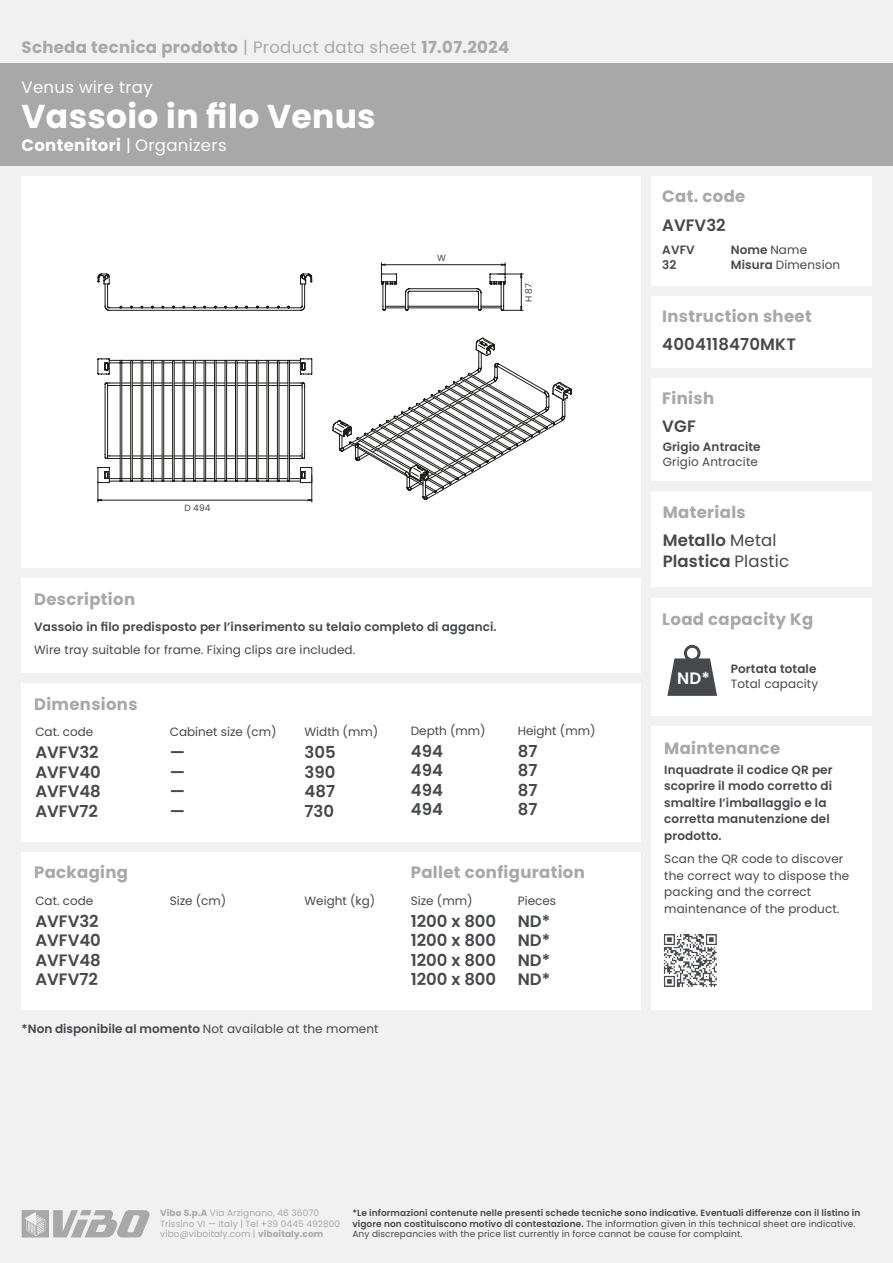
<style>
.page{position:relative;width:893px;height:1263px;background:#f1f1f1}
.page>*{position:absolute;margin:0;border:0;box-sizing:border-box;transform-origin:0 0}
.t1{font:700 33px "Poppins";letter-spacing:.01em;color:#fff}
.t2{font:600 16.5px "Poppins";color:#46484b}
.t3{font:700 16.5px "Poppins";letter-spacing:.02em;color:#a8a8a8}
.t4{font:700 16.5px "Poppins";letter-spacing:.02em;color:#fff}
.t5{font:16.5px "Poppins";letter-spacing:.02em;color:#fff}
.t6{font:600 16.5px "Poppins";color:#fff}
.t7{font:12px "Poppins";letter-spacing:.01em;color:#46484b}
.t8{font:600 12px "Poppins";letter-spacing:.01em;color:#46484b}
.t9{font:9px "Poppins";letter-spacing:.01em;color:#46484b}
.t10{font:600 9px "Poppins";letter-spacing:.01em;color:#46484b}
.t11{font:9px "Poppins";letter-spacing:.01em;color:#aaa9a9}
.s1{font-weight:400}
.s2{font-weight:600}
.s3{font-weight:700}
</style>
<div class="page">
<div style="left:652px;top:177px;width:220px;height:109px;background:#fff"></div>
<div style="left:652px;top:296px;width:220px;height:72px;background:#fff"></div>
<div style="left:22px;top:177px;width:619px;height:391px;background:#fff"></div>
<div style="left:652px;top:598px;width:220px;height:118px;background:#fff"></div>
<div style="left:22px;top:579px;width:619px;height:94px;background:#fff"></div>
<div style="left:22px;top:683px;width:619px;height:158px;background:#fff"></div>
<div style="left:22px;top:852px;width:619px;height:158px;background:#fff"></div>
<div style="left:0;top:64px;width:893px;height:102px;background:#a8a8a8"></div>
<div style="left:652px;top:726px;width:220px;height:283px;background:#fff"></div>
<img style="left:664px;top:934px;width:53px;height:53px">
<div style="left:652px;top:491px;width:220px;height:95px;background:#fff"></div>
<div style="left:652px;top:378px;width:220px;height:103px;background:#fff"></div>
<svg style="left:522px;top:377px;width:50px;height:68px"></svg>
<svg style="left:381px;top:263px;width:142px;height:48px"></svg>
<svg style="left:98px;top:274px;width:424px;height:228px"></svg>
<hr style="left:98px;top:500px;width:214px;height:1px;background:#1d1d1b">
<svg style="left:22px;top:1210px;width:128px;height:27px"></svg>
<svg style="left:667px;top:645px;width:50px;height:51px"></svg>
<p class="t3" style="left:22px;top:38px;width:489px">Scheda tecnica prodotto <span class="s1">| Product data sheet</span> 17.07.2024</p>
<p class="t5" style="left:22px;top:78px;width:133px">Venus wire tray</p>
<p class="t1" style="left:22px;top:97px;width:356px">Vassoio in filo Venus</p>
<p class="t4" style="left:22px;top:136px;width:207px">Contenitori <span class="s1">| Organizers</span></p>
<p class="t9" style="left:437px;top:253px;width:10px">W</p>
<p class="t9" style="left:523px;top:302px;width:21px;rotate:-90deg">H 87</p>
<p class="t3" style="left:34px;top:590px;width:102px">Description</p>
<p class="t9" style="left:184px;top:502px;width:28px">D 494</p>
<p class="t8" style="left:34px;top:619px;width:464px">Vassoio in filo predisposto per l’inserimento su telaio completo di agganci.</p>
<p class="t7" style="left:34px;top:643px;width:323px">Wire tray suitable for frame. Fixing clips are included.</p>
<p class="t3" style="left:34px;top:694px;width:105px">Dimensions</p>
<p class="t7" style="left:35px;top:725px;width:59px">Cat. code</p>
<p class="t2" style="left:35px;top:743px;width:65px">AVFV32</p>
<p class="t2" style="left:35px;top:762px;width:67px">AVFV40</p>
<p class="t2" style="left:35px;top:782px;width:67px">AVFV48</p>
<p class="t2" style="left:35px;top:801px;width:64px">AVFV72</p>
<p class="t7" style="left:170px;top:725px;width:108px">Cabinet size (cm)</p>
<p class="t2" style="left:170px;top:743px;width:17px">—</p>
<p class="t2" style="left:170px;top:762px;width:17px">—</p>
<p class="t2" style="left:170px;top:782px;width:17px">—</p>
<p class="t2" style="left:170px;top:801px;width:17px">—</p>
<p class="t7" style="left:305px;top:725px;width:75px">Width (mm)</p>
<p class="t2" style="left:305px;top:743px;width:33px">305</p>
<p class="t2" style="left:305px;top:762px;width:32px">390</p>
<p class="t2" style="left:305px;top:782px;width:32px">487</p>
<p class="t2" style="left:305px;top:801px;width:31px">730</p>
<p class="t7" style="left:411px;top:723px;width:76px">Depth (mm)</p>
<p class="t7" style="left:518px;top:723px;width:79px">Height (mm)</p>
<p class="t2" style="left:411px;top:741px;width:34px">494</p>
<p class="t2" style="left:411px;top:761px;width:34px">494</p>
<p class="t2" style="left:411px;top:780px;width:34px">494</p>
<p class="t2" style="left:411px;top:800px;width:34px">494</p>
<p class="t2" style="left:518px;top:741px;width:21px">87</p>
<p class="t2" style="left:518px;top:761px;width:21px">87</p>
<p class="t2" style="left:518px;top:780px;width:21px">87</p>
<p class="t2" style="left:518px;top:800px;width:21px">87</p>
<p class="t3" style="left:34px;top:863px;width:95px">Packaging</p>
<p class="t3" style="left:411px;top:863px;width:176px">Pallet configuration</p>
<p class="t7" style="left:35px;top:894px;width:59px">Cat. code</p>
<p class="t2" style="left:35px;top:912px;width:65px">AVFV32</p>
<p class="t2" style="left:35px;top:931px;width:67px">AVFV40</p>
<p class="t2" style="left:35px;top:951px;width:67px">AVFV48</p>
<p class="t2" style="left:35px;top:970px;width:64px">AVFV72</p>
<p class="t7" style="left:170px;top:894px;width:58px">Size (cm)</p>
<p class="t7" style="left:411px;top:893px;width:63px">Size (mm)</p>
<p class="t7" style="left:305px;top:894px;width:72px">Weight (kg)</p>
<p class="t7" style="left:518px;top:893px;width:40px">Pieces</p>
<p class="t2" style="left:411px;top:911px;width:87px">1200 x 800</p>
<p class="t2" style="left:411px;top:931px;width:87px">1200 x 800</p>
<p class="t2" style="left:411px;top:950px;width:87px">1200 x 800</p>
<p class="t2" style="left:411px;top:970px;width:87px">1200 x 800</p>
<p class="t2" style="left:518px;top:911px;width:34px">ND*</p>
<p class="t2" style="left:518px;top:931px;width:34px">ND*</p>
<p class="t2" style="left:518px;top:950px;width:34px">ND*</p>
<p class="t2" style="left:518px;top:970px;width:34px">ND*</p>
<p class="t8" style="left:22px;top:1022px;width:359px">*Non disponibile al momento <span class="s1">Not available at the moment</span></p>
<p class="t3" style="left:662px;top:187px;width:85px">Cat. code</p>
<p class="t2" style="left:662px;top:216px;width:65px">AVFV32</p>
<p class="t8" style="left:662px;top:243px;width:34px">AVFV</p>
<p class="t8" style="left:662px;top:258px;width:16px">32</p>
<p class="t8" style="left:731px;top:243px;width:78px">Nome <span class="s1">Name</span></p>
<p class="t7" style="left:731px;top:258px;width:111px"><span class="s2">Misura</span> Dimension</p>
<p class="t3" style="left:662px;top:306px;width:151px">Instruction sheet</p>
<p class="t2" style="left:662px;top:334px;width:135px">4004118470MKT</p>
<p class="t3" style="left:662px;top:388px;width:53px">Finish</p>
<p class="t2" style="left:662px;top:416px;width:35px">VGF</p>
<p class="t8" style="left:663px;top:440px;width:99px">Grigio Antracite</p>
<p class="t7" style="left:663px;top:455px;width:97px">Grigio Antracite</p>
<p class="t3" style="left:663px;top:503px;width:85px">Materials</p>
<p class="t2" style="left:663px;top:531px;width:115px">Metallo <span class="s1">Metal</span></p>
<p class="t2" style="left:663px;top:552px;width:128px">Plastica <span class="s1">Plastic</span></p>
<p class="t3" style="left:662px;top:609px;width:153px">Load capacity Kg</p>
<p class="t6" style="left:677px;top:668px;width:34px">ND*</p>
<p class="t8" style="left:731px;top:661px;width:87px">Portata totale</p>
<p class="t7" style="left:731px;top:676px;width:89px">Total capacity</p>
<p class="t3" style="left:664px;top:739px;width:118px">Maintenance</p>
<p class="t8" style="left:664px;top:763px;width:170px">Inquadrate il codice QR per</p>
<p class="t8" style="left:664px;top:779px;width:169px">scoprire il modo corretto di</p>
<p class="t8" style="left:664px;top:796px;width:164px">smaltire l’imballaggio e la</p>
<p class="t8" style="left:664px;top:812px;width:167px">corretta manutenzione del</p>
<p class="t8" style="left:664px;top:829px;width:59px">prodotto.</p>
<p class="t7" style="left:664px;top:852px;width:181px">Scan the QR code to discover</p>
<p class="t7" style="left:664px;top:868px;width:187px">the correct way to dispose the</p>
<p class="t7" style="left:664px;top:885px;width:149px">packing and the correct</p>
<p class="t7" style="left:664px;top:901px;width:177px">maintenance of the product.</p>
<p class="t11" style="left:160px;top:1208px;width:160px"><span class="s3">Vibo S.p.A</span> Via Arzignano, 46 36070</p>
<p class="t11" style="left:160px;top:1218px;width:182px">Trissino VI — Italy | Tel +39 0445 492800</p>
<p class="t11" style="left:160px;top:1229px;width:165px">vibo@viboitaly.com | <span class="s3">viboitaly.com</span></p>
<p class="t10" style="left:352px;top:1208px;width:510px">*Le informazioni contenute nelle presenti schede tecniche sono indicative. Eventuali differenze con il listino in</p>
<p class="t9" style="left:352px;top:1218px;width:505px"><span class="s2">vigore non costituiscono motivo di contestazione.</span> The information given in this technical sheet are indicative.</p>
<p class="t9" style="left:352px;top:1229px;width:391px">Any discrepancies with the price list currently in force cannot be cause for complaint.</p>
</div>
